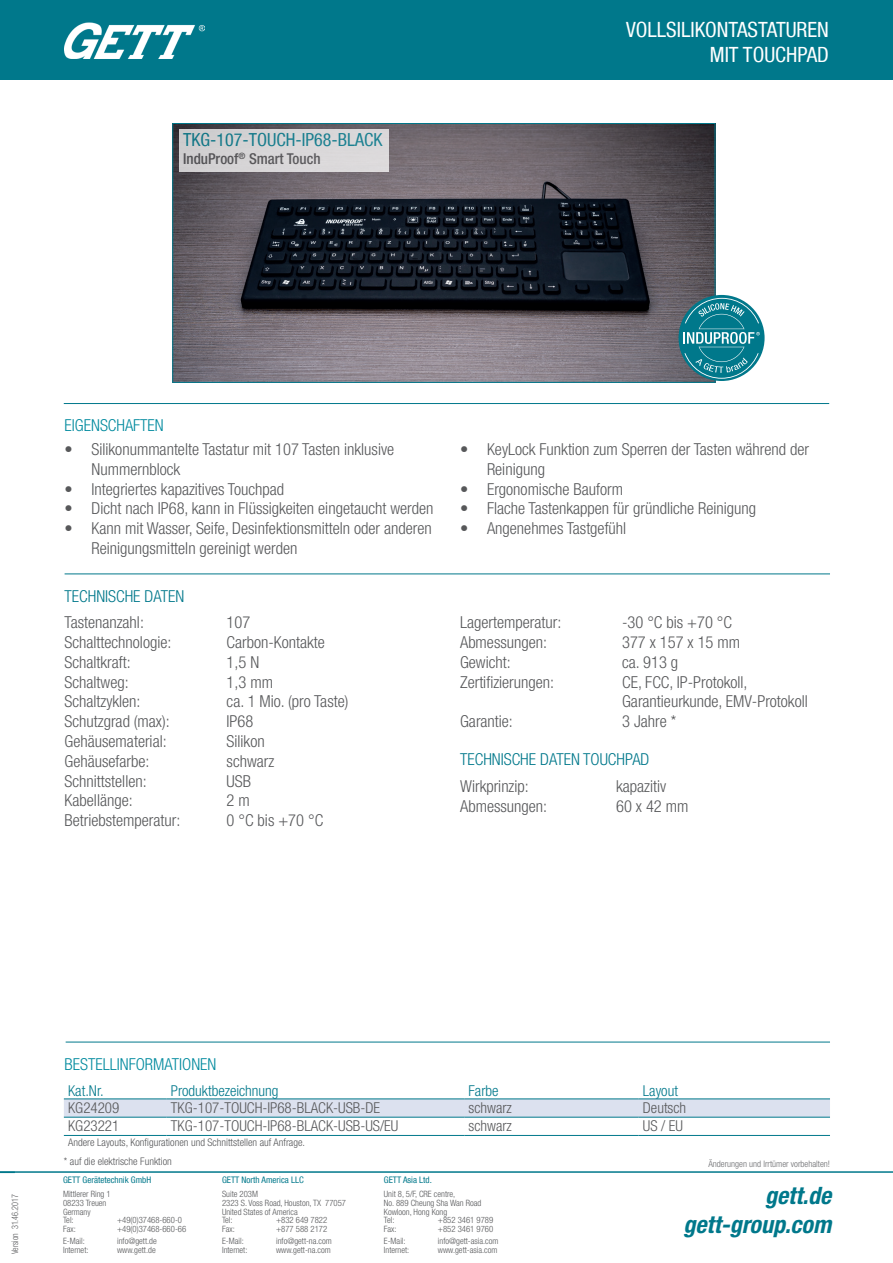
<style>
.page{position:relative;width:893px;height:1263px;background:#fff}
.page>*{position:absolute;margin:0;border:0;box-sizing:border-box;transform-origin:0 0}
.t1{font:italic 700 condensed 24px/28.8px "Helvetica Neue LT Pro";color:#00788b;text-align:right}
.t2{font:condensed 21px/25.2px "Helvetica Neue LT Com";color:#fff;text-align:right}
.t3{font:condensed 18px "Helvetica Neue LT Com";color:#008a9e}
.t4{font:300 condensed 16.5px/19.8px "Helvetica Neue LT Com";color:#57585a}
.t5{font:300 condensed 16.5px "Helvetica Neue LT Com";color:#00788b}
.t6{font:300 condensed 16.5px "Helvetica Neue LT Com";color:#008a9e}
.t7{font:300 condensed 15px "Helvetica Neue LT Com";color:#57585a}
.t8{font:300 condensed 15px "Helvetica Neue LT Com";color:#00788b}
.t9{font:500 condensed 15px "Helvetica Neue LT Com";color:#57585a}
.t10{font:300 condensed 10.5px "Helvetica Neue LT Com";color:#57585a}
.t11{font:condensed 9px "Helvetica Neue LT Com";color:#00788b}
.t12{font:300 condensed 9px "Helvetica Neue LT Com";color:#6c6d70}
.t13{font:300 condensed 9px "Helvetica Neue LT Com";color:#57585a;scale:.9 1}
.t14{font:300 condensed 8.7px/8.7px "Helvetica Neue LT Com";color:#57585a}
</style>
<div class="page">
<div style="left:0;top:0;width:893px;height:80px;background:#00788b"></div>
<img style="left:65px;top:22px;width:140px;height:36px">
<hr style="left:0;top:1171px;width:893px;height:2px;background:#00788b">
<hr style="left:65px;top:573px;width:765px;height:1px;background:#00788b">
<hr style="left:66px;top:1042px;width:764px;height:1px;background:#00788b">
<hr style="left:64px;top:403px;width:765px;height:1px;background:#00788b">
<img style="left:175px;top:125px;width:538px;height:256px">
<div style="left:173px;top:123px;width:542px;height:260px;border:1px solid #00788b"></div>
<div style="left:180px;top:129px;width:209px;height:43px;background:#d8d6d7"></div>
<svg style="left:64px;top:1099px;width:766px;height:36px"></svg>
<hr style="left:64px;top:1098px;width:103px;height:1px;background:#00788b">
<hr style="left:167px;top:1098px;width:297px;height:1px;background:#00788b">
<hr style="left:464px;top:1098px;width:175px;height:1px;background:#00788b">
<hr style="left:639px;top:1098px;width:191px;height:1px;background:#00788b">
<hr style="left:64px;top:1117px;width:103px;height:1px;background:#00788b">
<hr style="left:167px;top:1117px;width:297px;height:1px;background:#00788b">
<hr style="left:464px;top:1117px;width:175px;height:1px;background:#00788b">
<hr style="left:639px;top:1117px;width:191px;height:1px;background:#00788b">
<hr style="left:64px;top:1135px;width:103px;height:1px;background:#00788b">
<hr style="left:167px;top:1135px;width:297px;height:1px;background:#00788b">
<hr style="left:464px;top:1135px;width:175px;height:1px;background:#00788b">
<hr style="left:639px;top:1135px;width:191px;height:1px;background:#00788b">
<svg style="left:678px;top:295px;width:87px;height:86px"></svg>
<svg style="left:683px;top:298px;width:77px;height:81px;background:#3a91a0"></svg>
<p class="t3" style="left:183px;top:129px;width:201px">TKG-107-TOUCH-IP68-BLACK</p>
<p class="t9" style="left:183px;top:150px;width:139px">InduProof<sup>®</sup> Smart Touch</p>
<p class="t2" style="left:626px;top:17px;width:204px">VOLLSILIKONTASTATUREN<br>MIT TOUCHPAD</p>
<p class="t6" style="left:65px;top:416px;width:101px">EIGENSCHAFTEN</p>
<p class="t4" style="left:92px;top:439px;width:304px;text-indent:-27px">• Silikonummantelte Tastatur mit 107 Tasten inklusive<br>Nummernblock</p>
<p class="t4" style="left:65px;top:479px;width:221px">• Integriertes kapazitives Touchpad</p>
<p class="t4" style="left:65px;top:499px;width:370px">• Dicht nach IP68, kann in Flüssigkeiten eingetaucht werden</p>
<p class="t4" style="left:92px;top:518px;width:342px;text-indent:-27px">• Kann mit Wasser, Seife, Desinfektionsmitteln oder anderen<br>Reinigungsmitteln gereinigt werden</p>
<p class="t5" style="left:65px;top:587px;width:121px">TECHNISCHE DATEN</p>
<p class="t4" style="left:65px;top:612px;width:81px">Tastenanzahl:</p>
<p class="t4" style="left:227px;top:612px;width:25px">107</p>
<p class="t4" style="left:65px;top:632px;width:108px">Schalttechnologie:</p>
<p class="t4" style="left:227px;top:632px;width:100px">Carbon-Kontakte</p>
<p class="t4" style="left:65px;top:652px;width:68px">Schaltkraft:</p>
<p class="t4" style="left:227px;top:652px;width:34px">1,5 N</p>
<p class="t4" style="left:65px;top:672px;width:66px">Schaltweg:</p>
<p class="t4" style="left:227px;top:672px;width:48px">1,3 mm</p>
<p class="t4" style="left:65px;top:692px;width:77px">Schaltzyklen:</p>
<p class="t4" style="left:227px;top:692px;width:123px">ca. 1 Mio. (pro Taste)</p>
<p class="t4" style="left:65px;top:711px;width:107px">Schutzgrad (max):</p>
<p class="t4" style="left:227px;top:711px;width:28px">IP68</p>
<p class="t4" style="left:65px;top:731px;width:104px">Gehäusematerial:</p>
<p class="t4" style="left:227px;top:731px;width:40px">Silikon</p>
<p class="t4" style="left:65px;top:751px;width:86px">Gehäusefarbe:</p>
<p class="t4" style="left:227px;top:751px;width:49px">schwarz</p>
<p class="t4" style="left:65px;top:771px;width:84px">Schnittstellen:</p>
<p class="t4" style="left:227px;top:771px;width:26px">USB</p>
<p class="t4" style="left:65px;top:791px;width:70px">Kabellänge:</p>
<p class="t4" style="left:227px;top:791px;width:25px">2 m</p>
<p class="t4" style="left:65px;top:810px;width:117px">Betriebstemperatur:</p>
<p class="t4" style="left:227px;top:810px;width:98px">0 °C bis +70 °C</p>
<p class="t4" style="left:487px;top:439px;width:323px;text-indent:-27px">• KeyLock Funktion zum Sperren der Tasten während der<br>Reinigung</p>
<p class="t4" style="left:460px;top:479px;width:165px">• Ergonomische Bauform</p>
<p class="t4" style="left:460px;top:499px;width:298px">• Flache Tastenkappen für gründliche Reinigung</p>
<p class="t4" style="left:460px;top:518px;width:168px">• Angenehmes Tastgefühl</p>
<p class="t4" style="left:460px;top:612px;width:103px">Lagertemperatur:</p>
<p class="t4" style="left:622px;top:612px;width:112px">-30 °C bis +70 °C</p>
<p class="t4" style="left:460px;top:632px;width:89px">Abmessungen:</p>
<p class="t4" style="left:622px;top:632px;width:120px">377 x 157 x 15 mm</p>
<p class="t4" style="left:460px;top:652px;width:52px">Gewicht:</p>
<p class="t4" style="left:622px;top:652px;width:58px">ca. 913 g</p>
<p class="t4" style="left:460px;top:672px;width:96px">Zertifizierungen:</p>
<p class="t4" style="left:622px;top:672px;width:187px">CE, FCC, IP-Protokoll,<br>Garantieurkunde, EMV-Protokoll</p>
<p class="t4" style="left:460px;top:711px;width:54px">Garantie:</p>
<p class="t4" style="left:622px;top:711px;width:56px">3 Jahre *</p>
<p class="t5" style="left:460px;top:750px;width:191px">TECHNISCHE DATEN TOUCHPAD</p>
<p class="t4" style="left:460px;top:776px;width:70px">Wirkprinzip:</p>
<p class="t4" style="left:616px;top:776px;width:52px">kapazitiv</p>
<p class="t4" style="left:460px;top:796px;width:89px">Abmessungen:</p>
<p class="t4" style="left:616px;top:796px;width:74px">60 x 42 mm</p>
<p class="t13" style="left:10px;top:1254px;width:68px;rotate:-90deg">Version 31.46.2017</p>
<p class="t6" style="left:65px;top:1055px;width:153px">BESTELLINFORMATIONEN</p>
<p class="t8" style="left:68px;top:1081px;width:37px">Kat.Nr.</p>
<p class="t8" style="left:171px;top:1081px;width:109px">Produktbezeichnung</p>
<p class="t8" style="left:469px;top:1081px;width:31px">Farbe</p>
<p class="t8" style="left:643px;top:1081px;width:37px">Layout</p>
<p class="t7" style="left:68px;top:1099px;width:53px">KG24209</p>
<p class="t7" style="left:171px;top:1099px;width:211px">TKG-107-TOUCH-IP68-BLACK-USB-DE</p>
<p class="t7" style="left:469px;top:1099px;width:45px">schwarz</p>
<p class="t7" style="left:643px;top:1099px;width:45px">Deutsch</p>
<p class="t7" style="left:68px;top:1117px;width:53px">KG23221</p>
<p class="t7" style="left:171px;top:1117px;width:229px">TKG-107-TOUCH-IP68-BLACK-USB-US/EU</p>
<p class="t7" style="left:469px;top:1117px;width:45px">schwarz</p>
<p class="t7" style="left:643px;top:1117px;width:42px">US / EU</p>
<p class="t10" style="left:68px;top:1136px;width:238px">Andere Layouts, Konfigurationen und Schnittstellen auf Anfrage.</p>
<p class="t10" style="left:64px;top:1155px;width:110px">* auf die elektrische Funktion</p>
<p class="t12" style="left:708px;top:1159px;width:123px">Änderungen und Irrtümer vorbehalten!</p>
<p class="t11" style="left:63px;top:1174px;width:90px">GETT Gerätetechnik GmbH</p>
<p class="t14" style="left:63px;top:1190px;width:49px">Mittlerer Ring 1<br>08233 Treuen<br>Germany<br>Tel:</p>
<p class="t14" style="left:117px;top:1216px;width:66px">+49(0)37468-660-0</p>
<p class="t14" style="left:63px;top:1224px;width:14px">Fax:</p>
<p class="t14" style="left:117px;top:1224px;width:71px">+49(0)37468-660-66</p>
<p class="t14" style="left:63px;top:1236px;width:23px">E-Mail:</p>
<p class="t14" style="left:117px;top:1236px;width:41px">info@gett.de</p>
<p class="t14" style="left:63px;top:1245px;width:27px">Internet:</p>
<p class="t14" style="left:117px;top:1245px;width:40px">www.gett.de</p>
<p class="t11" style="left:222px;top:1174px;width:83px">GETT North America LLC</p>
<p class="t14" style="left:222px;top:1190px;width:126px">Suite 203M<br>2323 S. Voss Road, Houston, TX 77057<br>United States of America<br>Tel:</p>
<p class="t14" style="left:276px;top:1216px;width:53px">+832 649 7822</p>
<p class="t14" style="left:222px;top:1224px;width:14px">Fax:</p>
<p class="t14" style="left:276px;top:1224px;width:53px">+877 588 2172</p>
<p class="t14" style="left:222px;top:1236px;width:23px">E-Mail:</p>
<p class="t14" style="left:276px;top:1236px;width:57px">info@gett-na.com</p>
<p class="t14" style="left:222px;top:1245px;width:27px">Internet:</p>
<p class="t14" style="left:276px;top:1245px;width:56px">www.gett-na.com</p>
<p class="t11" style="left:384px;top:1174px;width:49px">GETT Asia Ltd.</p>
<p class="t14" style="left:384px;top:1190px;width:99px">Unit 8, 5/F, CRE centre,<br>No. 889 Cheung Sha Wan Road<br>Kowloon, Hong Kong<br>Tel:</p>
<p class="t14" style="left:438px;top:1216px;width:57px">+852 3461 9789</p>
<p class="t14" style="left:384px;top:1224px;width:14px">Fax:</p>
<p class="t14" style="left:438px;top:1224px;width:57px">+852 3461 9760</p>
<p class="t14" style="left:384px;top:1236px;width:23px">E-Mail:</p>
<p class="t14" style="left:438px;top:1236px;width:62px">info@gett-asia.com</p>
<p class="t14" style="left:384px;top:1245px;width:27px">Internet:</p>
<p class="t14" style="left:438px;top:1245px;width:61px">www.gett-asia.com</p>
<h1 class="t1" style="left:683px;top:1182px;width:149px">gett.de gett-group.com</h1>
</div>
